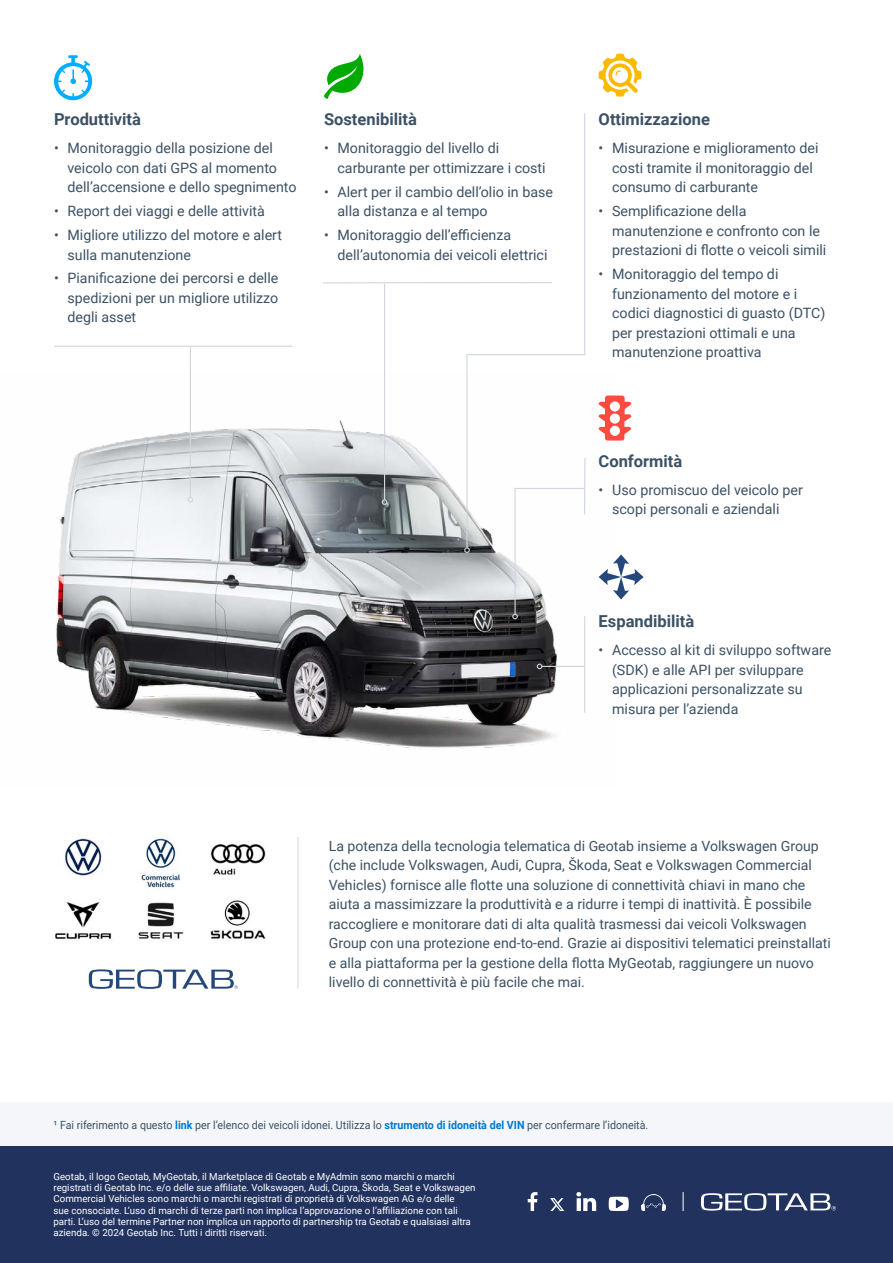
<style>
.page{position:relative;width:893px;height:1263px;background:#fff}
.page>*{position:absolute;margin:0;border:0;box-sizing:border-box;transform-origin:0 0}
.Heading_4__H4{font:700 16.5px "Roboto";color:#3c5164}
.t1{font:14.25px/19.5px "Roboto";color:#3c5164}
.Body_Copy__P{font:14.1px/19.5px "Roboto";color:#3c5164}
.Body_Copy__P-2{font:11.25px "Roboto";color:#3c5164;scale:.95 1}
.Body_Copy__P-3{font:9.75px/11.2px "Roboto";color:#fff}
.s1{font-weight:700;color:#0078d3}
</style>
<div class="page">
<img style="left:56px;top:403px;width:560px;height:346px">
<div style="left:0;top:1102px;width:893px;height:45px;background:#f4f6f9"></div>
<hr style="left:54px;top:346px;width:238px;height:1px;background:#d1d6dd">
<hr style="left:323px;top:282px;width:229px;height:1px;background:#d1d6dd">
<hr style="left:190px;top:346px;width:1px;height:151px;background:#d1d6dd">
<svg style="left:188px;top:497px;width:5px;height:6px"></svg>
<hr style="left:384px;top:284px;width:1px;height:216px;background:#d1d6dd">
<svg style="left:382px;top:499px;width:5px;height:6px"></svg>
<svg style="left:512px;top:549px;width:74px;height:70px"></svg>
<svg style="left:466px;top:113px;width:120px;height:436px"></svg>
<svg style="left:464px;top:547px;width:6px;height:6px"></svg>
<hr style="left:584px;top:458px;width:1px;height:56px;background:#d1d6dd">
<hr style="left:584px;top:616px;width:1px;height:97px;background:#d1d6dd">
<hr style="left:542px;top:666px;width:43px;height:1px;background:#d1d6dd">
<svg style="left:537px;top:664px;width:5px;height:5px"></svg>
<svg style="left:599px;top:54px;width:43px;height:43px"></svg>
<svg style="left:324px;top:54px;width:40px;height:45px"></svg>
<svg style="left:54px;top:55px;width:38px;height:45px"></svg>
<svg style="left:599px;top:395px;width:32px;height:45px"></svg>
<svg style="left:599px;top:554px;width:45px;height:45px"></svg>
<div style="left:0;top:1147px;width:893px;height:116px;background:#21325e"></div>
<img style="left:55px;top:838px;width:211px;height:101px">
<svg style="left:89px;top:969px;width:149px;height:20px"></svg>
<svg style="left:528px;top:1192px;width:9px;height:19px"></svg>
<svg style="left:550px;top:1198px;width:14px;height:13px"></svg>
<svg style="left:576px;top:1192px;width:20px;height:19px"></svg>
<svg style="left:609px;top:1197px;width:20px;height:14px"></svg>
<img style="left:641px;top:1194px;width:24px;height:17px">
<svg style="left:701px;top:1193px;width:135px;height:17px"></svg>
<svg style="left:683px;top:1192px;width:1px;height:19px"></svg>
<hr style="left:298px;top:837px;width:1px;height:151px;background:#d1d6dd">
<h4 class="Heading_4__H4" style="left:54px;top:108px;width:88px">Produttività</h4>
<p class="t1" style="left:68px;top:138px;width:230px;text-indent:-14px">• Monitoraggio della posizione del veicolo con dati GPS al momento dell’accensione e dello spegnimento</p>
<p class="t1" style="left:54px;top:201px;width:212px">• Report dei viaggi e delle attività</p>
<p class="t1" style="left:68px;top:225px;width:216px;text-indent:-14px">• Migliore utilizzo del motore e alert sulla manutenzione</p>
<p class="t1" style="left:68px;top:268px;width:212px;text-align:justify;text-indent:-14px">• Pianificazione dei percorsi e delle spedizioni per un migliore utilizzo degli asset</p>
<h4 class="Heading_4__H4" style="left:324px;top:108px;width:94px">Sostenibilità</h4>
<p class="t1" style="left:338px;top:138px;width:210px;text-indent:-14px">• Monitoraggio del livello di carburante per ottimizzare i costi</p>
<p class="t1" style="left:338px;top:181px;width:217px;text-indent:-14px">• Alert per il cambio dell’olio in base alla distanza e al tempo</p>
<p class="t1" style="left:338px;top:225px;width:211px;text-indent:-14px">• Monitoraggio dell’efficienza dell’autonomia dei veicoli elettrici</p>
<h4 class="Heading_4__H4" style="left:599px;top:108px;width:113px">Ottimizzazione</h4>
<p class="t1" style="left:612px;top:138px;width:208px;text-indent:-14px">• Misurazione e miglioramento dei costi tramite il monitoraggio del consumo di carburante</p>
<p class="t1" style="left:612px;top:201px;width:216px;text-indent:-14px">• Semplificazione della manutenzione e confronto con le prestazioni di flotte o veicoli simili</p>
<p class="t1" style="left:612px;top:264px;width:215px;text-indent:-14px">• Monitoraggio del tempo di funzionamento del motore e i codici diagnostici di guasto (DTC) per prestazioni ottimali e una manutenzione proattiva</p>
<h4 class="Heading_4__H4" style="left:599px;top:449px;width:85px">Conformità</h4>
<p class="t1" style="left:612px;top:480px;width:192px;text-indent:-14px">• Uso promiscuo del veicolo per scopi personali e aziendali</p>
<h4 class="Heading_4__H4" style="left:599px;top:609px;width:97px">Espandibilità</h4>
<p class="t1" style="left:612px;top:640px;width:221px;text-indent:-14px">• Accesso al kit di sviluppo software (SDK) e alle API per sviluppare applicazioni personalizzate su misura per l’azienda</p>
<p class="Body_Copy__P" style="left:329px;top:835px;width:504px">La potenza della tecnologia telematica di Geotab insieme a Volkswagen Group (che include Volkswagen, Audi, Cupra, Škoda, Seat e Volkswagen Commercial Vehicles) fornisce alle flotte una soluzione di connettività chiavi in mano che aiuta a massimizzare la produttività e a ridurre i tempi di inattività. È possibile raccogliere e monitorare dati di alta qualità trasmessi dai veicoli Volkswagen Group con una protezione end-to-end. Grazie ai dispositivi telematici preinstallati e alla piattaforma per la gestione della flotta MyGeotab, raggiungere un nuovo livello di connettività è più facile che mai.</p>
<p class="Body_Copy__P-2" style="left:53px;top:1117px;width:628px">¹ Fai riferimento a questo <span class="s1">link</span> per l’elenco dei veicoli idonei. Utilizza lo <span class="s1">strumento di idoneità del VIN</span> per confermare l’idoneità.</p>
<p class="Body_Copy__P-3" style="left:53px;top:1170px;width:424px">Geotab, il logo Geotab, MyGeotab, il Marketplace di Geotab e MyAdmin sono marchi o marchi registrati di Geotab Inc. e/o delle sue affiliate. Volkswagen, Audi, Cupra, Škoda, Seat e Volkswagen Commercial Vehicles sono marchi o marchi registrati di proprietà di Volkswagen AG e/o delle<br>sue consociate. L’uso di marchi di terze parti non implica l’approvazione o l’affiliazione con tali parti. L’uso del termine Partner non implica un rapporto di partnership tra Geotab e qualsiasi altra azienda. © 2024 Geotab Inc. Tutti i diritti riservati.</p>
</div>
